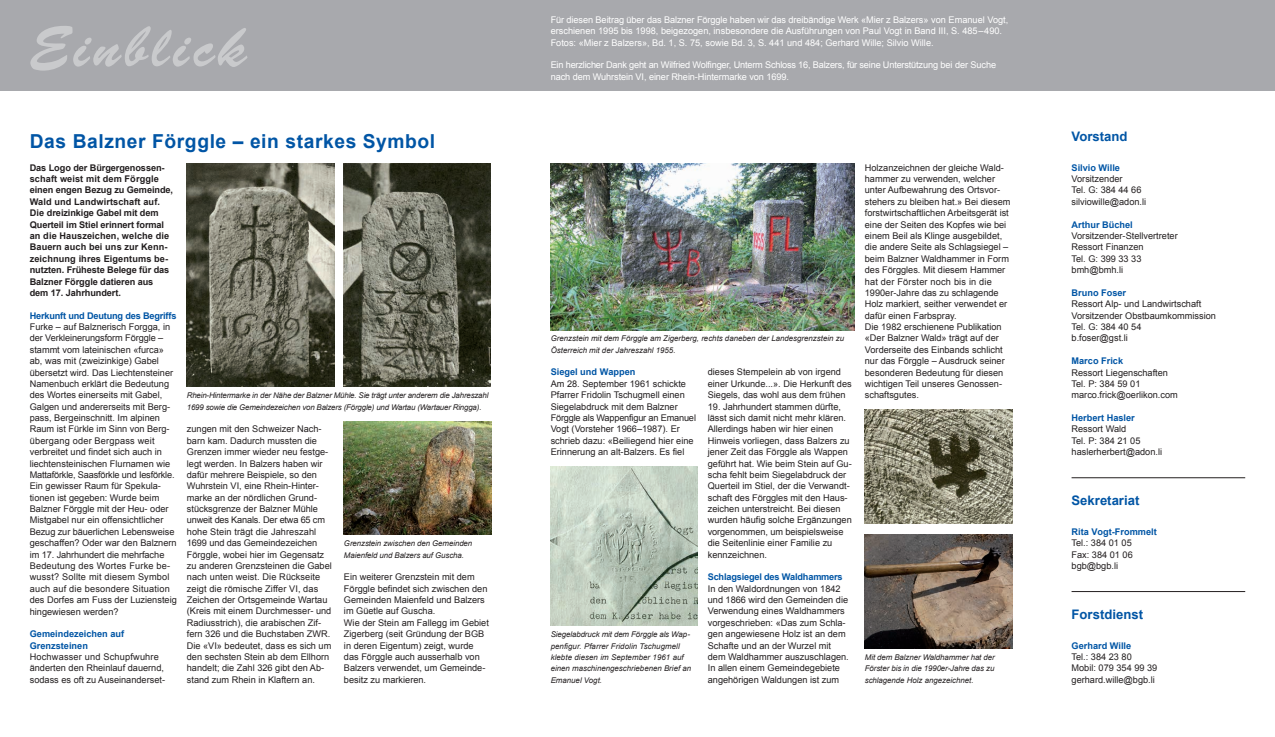
<style>
.page{position:relative;width:1275px;height:737px;background:#fff}
.page>*{position:absolute;margin:0;border:0;box-sizing:border-box;transform-origin:0 0}
.t1{font:57.93px "Brush Script Std";letter-spacing:.07em;color:#c9cacc}
.t2{font:700 19.25px "Arial";letter-spacing:.03em;color:#0155a5}
.t3{font:700 13.12px "Arial";color:#0155a5}
.t4{font:9.19px/11.4px "Arial";color:#231f20}
.t5{font:9.19px/11.4px "Arial";letter-spacing:-.01em;color:#fff}
.t6{font:700 9.19px/11.4px "Arial";letter-spacing:-.01em;color:#231f20}
.t7{font:700 9.19px/11.4px "Arial";color:#0155a5}
.t8{font:700 9.19px "Arial";letter-spacing:-.02em;color:#0155a5}
.t9{font:italic 7.88px/11.4px "Arial";letter-spacing:-.01em;color:#231f20}
</style>
<div class="page">
<div style="left:0;top:0;width:1275px;height:91px;background:#a8a9ad"></div>
<hr style="left:1071px;top:477px;width:174px;height:1px;background:#231f20">
<hr style="left:1071px;top:591px;width:174px;height:1px;background:#231f20">
<img style="left:551px;top:164px;width:304px;height:166px">
<img style="left:344px;top:421px;width:147px;height:114px">
<img style="left:551px;top:466px;width:147px;height:160px">
<img style="left:865px;top:535px;width:147px;height:113px">
<img style="left:865px;top:410px;width:147px;height:113px">
<img style="left:187px;top:164px;width:147px;height:223px">
<img style="left:344px;top:164px;width:147px;height:223px">
<h1 class="t1" style="left:29px;top:15px;width:219px">Einblick</h1>
<p class="t5" style="left:551px;top:14px;width:459px">Für diesen Beitrag über das Balzner Förggle haben wir das dreibändige Werk «Mier z Balzers» von Emanuel Vogt, erschienen 1995 bis 1998, beigezogen, insbesondere die Ausführungen von Paul Vogt in Band III, S. 485–490.<br>Fotos: «Mier z Balzers», Bd. 1, S. 75, sowie Bd. 3, S. 441 und 484; Gerhard Wille; Silvio Wille.</p>
<p class="t5" style="left:551px;top:59px;width:447px">Ein herzlicher Dank geht an Wilfried Wolfinger, Unterm Schloss 16, Balzers, für seine Unterstützung bei der Suche nach dem Wuhrstein VI, einer Rhein-Hintermarke von 1699.</p>
<h2 class="t2" style="left:30px;top:130px;width:407px">Das Balzner Förggle – ein starkes Symbol</h2>
<h3 class="t3" style="left:1071px;top:129px;width:57px">Vorstand</h3>
<p class="t7" style="left:1071px;top:162px;width:50px">Silvio Wille</p>
<p class="t4" style="left:1071px;top:173px;width:76px">Vorsitzender<br>Tel. G: 384 44 66 silviowille@adon.li</p>
<p class="t7" style="left:1071px;top:219px;width:63px">Arthur Büchel</p>
<p class="t4" style="left:1071px;top:230px;width:108px">Vorsitzender-Stellvertreter<br>Ressort Finanzen<br>Tel. G: 399 33 33 bmh@bmh.li</p>
<p class="t7" style="left:1071px;top:287px;width:56px">Bruno Foser</p>
<p class="t4" style="left:1071px;top:298px;width:146px">Ressort Alp- und Landwirtschaft<br>Vorsitzender Obstbaumkommission<br>Tel. G: 384 40 54<br>b.foser@gst.li</p>
<p class="t7" style="left:1071px;top:355px;width:53px">Marco Frick</p>
<p class="t4" style="left:1071px;top:366px;width:108px">Ressort Liegenschaften<br>Tel. P: 384 59 01 marco.frick@oerlikon.com</p>
<p class="t7" style="left:1071px;top:412px;width:65px">Herbert Hasler</p>
<p class="t4" style="left:1071px;top:423px;width:92px">Ressort Wald<br>Tel. P: 384 21 05 haslerherbert@adon.li</p>
<h3 class="t3" style="left:1071px;top:493px;width:69px">Sekretariat</h3>
<p class="t7" style="left:1071px;top:526px;width:87px">Rita Vogt-Frommelt</p>
<p class="t4" style="left:1071px;top:537px;width:63px;text-align:justify">Tel.: 384 01 05<br>Fax: 384 01 06 bgb@bgb.li</p>
<h3 class="t3" style="left:1071px;top:607px;width:73px">Forstdienst</h3>
<p class="t7" style="left:1071px;top:639px;width:61px">Gerhard Wille</p>
<p class="t4" style="left:1071px;top:651px;width:87px">Tel.: 384 23 80<br>Mobil: 079 354 99 39 gerhard.wille@bgb.li</p>
<p class="t6" style="left:30px;top:162px;width:145px">Das Logo der Bürgergenossen&shy;schaft weist mit dem Förggle einen engen Bezug zu Gemeinde,<br>Wald und Landwirtschaft auf.<br>Die dreizinkige Gabel mit dem<br>Querteil im Stiel erinnert formal an die Hauszeichen, welche die<br>Bauern auch bei uns zur Kenn&shy;zeichnung ihres Eigentums be&shy;nutzten. Früheste Belege für das<br>Balzner Förggle datieren aus dem 17. Jahrhundert.</p>
<p class="t8" style="left:30px;top:310px;width:148px">Herkunft und Deutung des Begriffs</p>
<p class="t4" style="left:30px;top:321px;width:149px">Furke – auf Balznerisch Forgga, in der Verkleinerungsform Förggle – stammt vom lateinischen «furca» ab, was mit (zweizinkige) Gabel übersetzt wird. Das Liechtensteiner Namenbuch erklärt die Bedeutung des Wortes einerseits mit Gabel, Galgen und andererseits mit Berg&shy;pass, Bergeinschnitt. Im alpinen Raum ist Fürkle im Sinn von Berg&shy;übergang oder Bergpass weit verbreitet und findet sich auch in liechtensteinischen Flurnamen wie Mattaförkle, Saasförkle und Iesförkle.<br>Ein gewisser Raum für Spekula&shy;tionen ist gegeben: Wurde beim Balzner Förggle mit der Heu- oder Mistgabel nur ein offensichtlicher Bezug zur bäuerlichen Lebensweise geschaffen? Oder war den Balznern im 17. Jahrhundert die mehrfache Bedeutung des Wortes Furke be&shy;wusst? Sollte mit diesem Symbol auch auf die besondere Situation des Dorfes am Fuss der Luziensteig hingewiesen werden?</p>
<p class="t7" style="left:30px;top:628px;width:96px">Gemeindezeichen auf<br>Grenzsteinen</p>
<p class="t4" style="left:30px;top:651px;width:137px">Hochwasser und Schupfwuhre änderten den Rheinlauf dauernd, sodass es oft zu Auseinanderset-</p>
<p class="t4" style="left:865px;top:162px;width:147px">Holzanzeichnen der gleiche Wald&shy;hammer zu verwenden, welcher unter Aufbewahrung des Ortsvor&shy;stehers zu bleiben hat.» Bei diesem forstwirtschaftlichen Arbeitsgerät ist eine der Seiten des Kopfes wie bei einem Beil als Klinge ausgebildet, die andere Seite als Schlagsiegel – beim Balzner Waldhammer in Form des Förggles. Mit diesem Hammer hat der Förster noch bis in die<br>1990er-Jahre das zu schlagende<br>Holz markiert, seither verwendet er dafür einen Farbspray.<br>Die 1982 erschienene Publikation «Der Balzner Wald» trägt auf der<br>Vorderseite des Einbands schlicht nur das Förggle – Ausdruck seiner besonderen Bedeutung für diesen wichtigen Teil unseres Genossen&shy;schaftsgutes.</p>
<p class="t9" style="left:551px;top:333px;width:295px">Grenzstein mit dem Förggle am Zigerberg, rechts daneben der Landesgrenzstein zu<br>Österreich mit der Jahreszahl 1955.</p>
<p class="t7" style="left:551px;top:366px;width:86px">Siegel und Wappen</p>
<p class="t4" style="left:551px;top:378px;width:147px">Am 28. September 1961 schickte Pfarrer Fridolin Tschugmell einen Siegelabdruck mit dem Balzner Förggle als Wappenfigur an Emanuel Vogt (Vorsteher 1966–1987). Er schrieb dazu: «Beiliegend hier eine Erinnerung an alt-Balzers. Es fiel</p>
<p class="t4" style="left:708px;top:366px;width:145px">dieses Stempelein ab von irgend einer Urkunde...». Die Herkunft des<br>Siegels, das wohl aus dem frühen</p>
<p class="t9" style="left:187px;top:390px;width:303px">Rhein-Hintermarke in der Nähe der Balzner Mühle. Sie trägt unter anderem die Jahreszahl<br>1699 sowie die Gemeindezeichen von Balzers (Förggle) und Wartau (Wartauer Ringga).</p>
<p class="t4" style="left:708px;top:401px;width:146px">19. Jahrhundert stammen dürfte, lässt sich damit nicht mehr klären.<br>Allerdings haben wir hier einen<br>Hinweis vorliegen, dass Balzers zu jener Zeit das Förggle als Wappen geführt hat. Wie beim Stein auf Gu&shy;scha fehlt beim Siegelabdruck der<br>Querteil im Stiel, der die Verwandt&shy;schaft des Förggles mit den Haus&shy;zeichen unterstreicht. Bei diesen wurden häufig solche Ergänzungen vorgenommen, um beispielsweise die Seitenlinie einer Familie zu kennzeichnen.</p>
<p class="t8" style="left:708px;top:572px;width:136px">Schlagsiegel des Waldhammers</p>
<p class="t4" style="left:708px;top:582px;width:143px">In den Waldordnungen von 1842 und 1866 wird den Gemeinden die<br>Verwendung eines Waldhammers vorgeschrieben: «Das zum Schla&shy;gen angewiesene Holz ist an dem<br>Schafte und an der Wurzel mit dem Waldhammer auszuschlagen.<br>In allen einem Gemeindegebiete angehörigen Waldungen ist zum</p>
<p class="t4" style="left:187px;top:423px;width:147px">zungen mit den Schweizer Nach&shy;barn kam. Dadurch mussten die<br>Grenzen immer wieder neu festge&shy;legt werden. In Balzers haben wir dafür mehrere Beispiele, so den<br>Wuhrstein VI, eine Rhein-Hinter&shy;marke an der nördlichen Grund&shy;stücksgrenze der Balzner Mühle unweit des Kanals. Der etwa 65 cm hohe Stein trägt die Jahreszahl<br>1699 und das Gemeindezeichen<br>Förggle, wobei hier im Gegensatz zu anderen Grenzsteinen die Gabel nach unten weist. Die Rückseite zeigt die römische Ziffer VI, das<br>Zeichen der Ortsgemeinde Wartau (Kreis mit einem Durchmesser- und<br>Radiusstrich), die arabischen Zif&shy;fern 326 und die Buchstaben ZWR.<br>Die «VI» bedeutet, dass es sich um den sechsten Stein ab dem Ellhorn handelt; die Zahl 326 gibt den Ab&shy;stand zum Rhein in Klaftern an.</p>
<p class="t9" style="left:344px;top:538px;width:130px">Grenzstein zwischen den Gemeinden<br>Maienfeld und Balzers auf Guscha.</p>
<p class="t4" style="left:344px;top:571px;width:147px">Ein weiterer Grenzstein mit dem<br>Förggle befindet sich zwischen den<br>Gemeinden Maienfeld und Balzers im Güetle auf Guscha.<br>Wie der Stein am Fallegg im Gebiet<br>Zigerberg (seit Gründung der BGB in deren Eigentum) zeigt, wurde das Förggle auch ausserhalb von<br>Balzers verwendet, um Gemeinde&shy;besitz zu markieren.</p>
<p class="t9" style="left:551px;top:629px;width:142px">Siegelabdruck mit dem Förggle als Wap&shy;penfigur. Pfarrer Fridolin Tschugmell klebte diesen im September 1961 auf einen maschinengeschriebenen Brief an Emanuel Vogt.</p>
<p class="t9" style="left:865px;top:651px;width:131px;text-align:justify">Mit dem Balzner Waldhammer hat der Förster bis in die 1990er-Jahre das zu schlagende Holz angezeichnet.</p>
</div>
